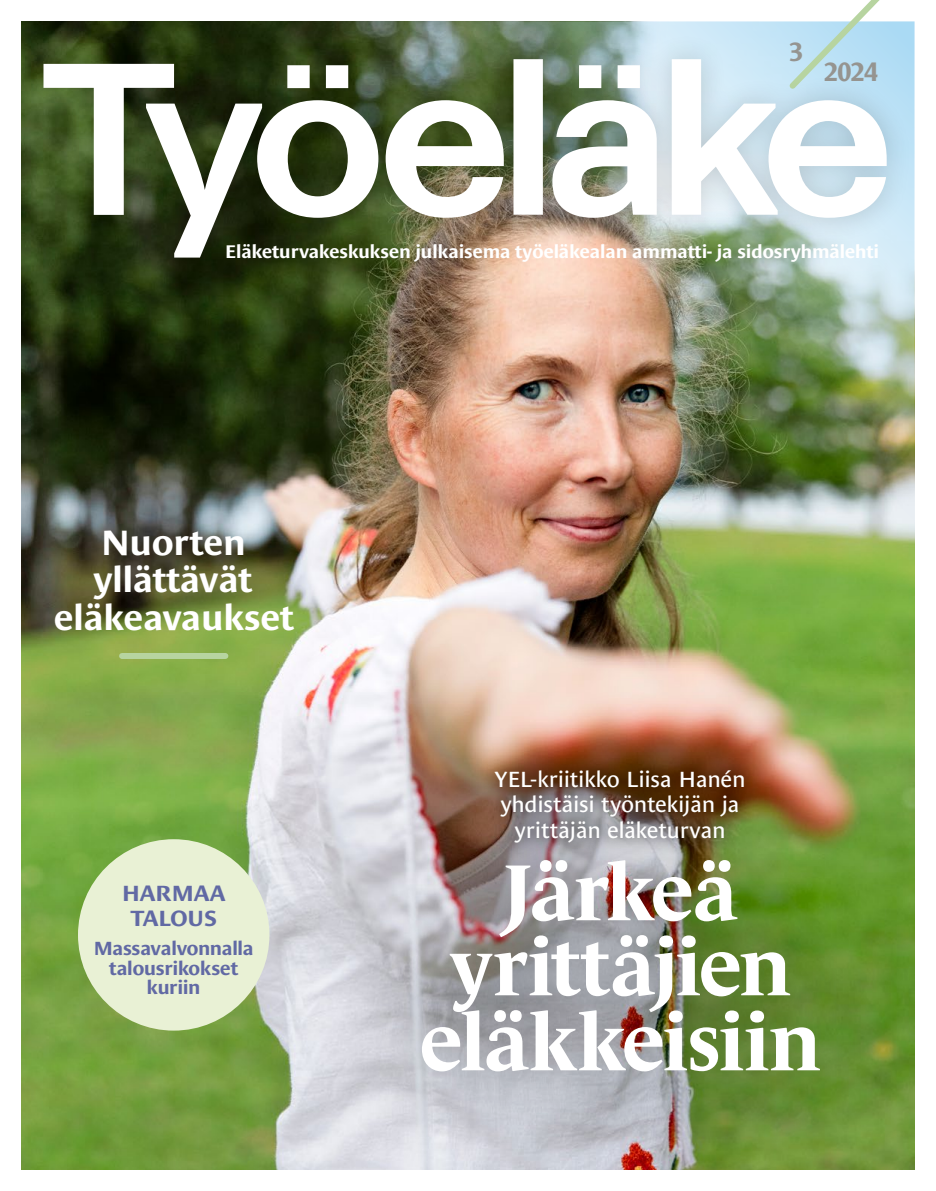
<style>
.page{position:relative;width:936px;height:1191px;background:#fff}
.page>*{position:absolute;margin:0;border:0;box-sizing:border-box;transform-origin:0 0}
._01_Otsikko{font:700 81px/75px "Le Monde Journal Pro";letter-spacing:-.025em;color:#fff;text-align:center}
._06_KANSI_otsikot{font:700 36px/37.5px "Le Monde Sans Pro";color:#fff;text-align:center}
.t1{font:700 27px "Le Monde Sans Pro";color:#959490}
._02_Esirivi{font:22.5px "Le Monde Sans Pro";color:#fff}
._00_otsikko_4_Eff_12pt_Vers{font:700 22.5px/25.5px "Le Monde Sans Pro";color:#6169a4;text-align:center}
._04_Teksti{font:700 19.5px/19.5px "Le Monde Sans Pro";letter-spacing:-.02em;color:#6169a4;text-align:center}
.t2{font:700 18.75px "Le Monde Sans Pro";letter-spacing:-.005em;color:#fff}
</style>
<div class="page">
<img style="left:21px;top:21px;width:893px;height:1148px">
<div style="left:329px;top:766px;width:581px;height:403px;background:#000;opacity:.62"></div>
<div style="left:478px;top:752px;width:284px;height:108px;background:#000;opacity:.36"></div>
<div style="left:78px;top:839px;width:191px;height:191px;background:#e9f1d5;border-radius:50%"></div>
<div style="left:122px;top:653px;width:103px;height:6px;background:#b7d4a0"></div>
<img style="left:413px;top:21px;width:501px;height:501px">
<svg style="left:784px;top:0;width:119px;height:32px"></svg>
<div style="left:17px;top:32px;width:896px;height:252px;background:#000;opacity:.18"></div>
<img style="left:146px;top:59px;width:740px;height:198px">
<svg style="left:579px;top:65px;width:61px;height:23px"></svg>
<svg style="left:287px;top:65px;width:61px;height:23px"></svg>
<svg style="left:43px;top:64px;width:131px;height:151px"></svg>
<p class="t1" style="left:789px;top:31px;width:15px">3</p>
<p class="t1" style="left:824px;top:51px;width:55px">2024</p>
<p class="t2" style="left:225px;top:238px;width:655px">Eläketurvakeskuksen julkaisema työeläkealan ammatti- ja sidosryhmälehti</p>
<h1 class="_06_KANSI_otsikot" style="left:54px;top:520px;width:241px">Nuorten yllättävät eläkeavaukset</h1>
<h1 class="_00_otsikko_4_Eff_12pt_Vers" style="left:122px;top:878px;width:105px">HARMAA<br>TALOUS</h1>
<p class="_04_Teksti" style="left:94px;top:936px;width:161px">Massavalvonnalla talousrikokset kuriin</p>
<p class="_02_Esirivi" style="left:494px;top:761px;width:252px">YEL-kriitikko Liisa Hanén</p>
<p class="_02_Esirivi" style="left:500px;top:787px;width:240px">yhdistäisi työntekijän ja</p>
<p class="_02_Esirivi" style="left:514px;top:812px;width:212px">yrittäjän eläketurvan</p>
<h1 class="_01_Otsikko" style="left:420px;top:846px;width:402px">Järkeä yrittäjien eläkkeisiin</h1>
</div>
